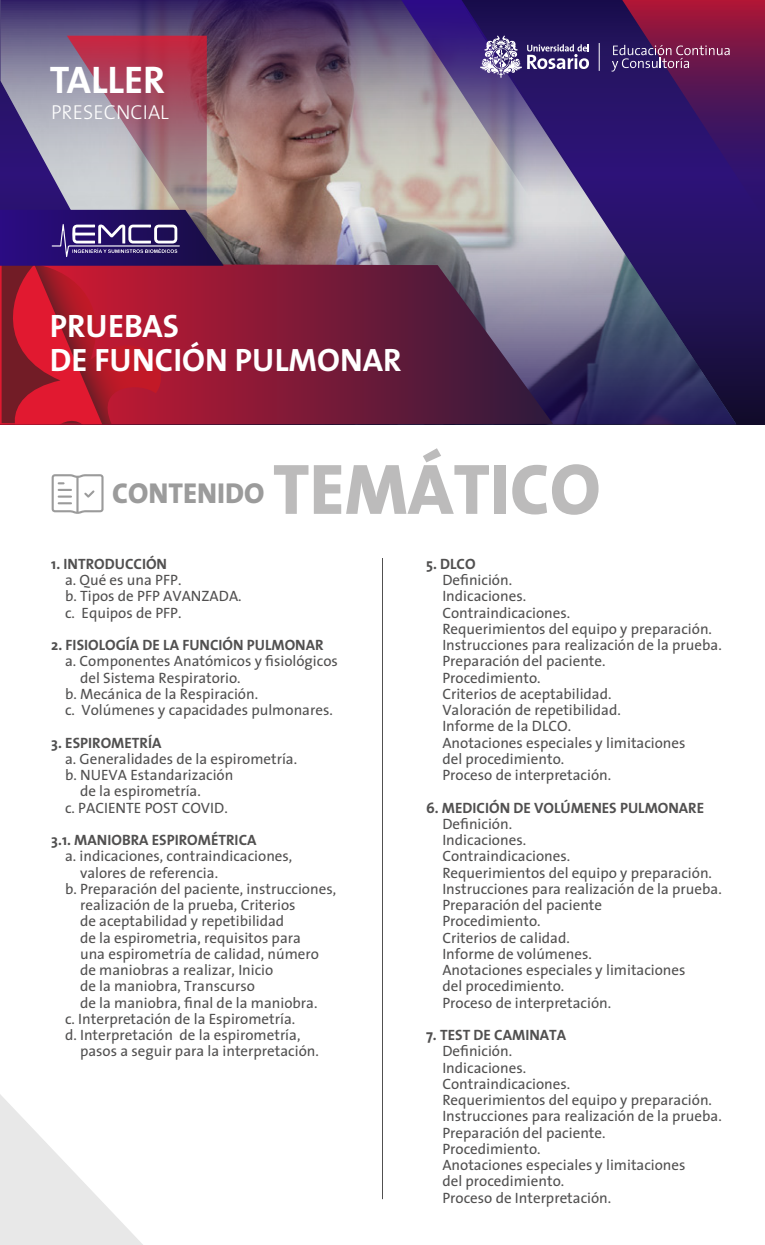
<style>
.page{position:relative;width:765px;height:1245px;background:#fff}
.page>*{position:absolute;margin:0;border:0;box-sizing:border-box;transform-origin:0 0}
.t1{font:800 72.12px "The Sans";color:#bcbbbb}
.t2{font:700 38.62px "The Sans";color:#fff}
.t3{font:700 32.5px/33.6px "The Sans";color:#fff}
.t4{font:800 28.88px "The Sans";color:#9b9b9b}
.t5{font:300 20.25px "The Sans";color:#fff}
.t6{font:15px/16.2px "The Sans";color:#515050}
.t7{font:700 15px "The Sans";color:#515050}
</style>
<div class="page">
<img style="left:1px;top:0;width:735px;height:424px">
<svg style="left:67px;top:36px;width:140px;height:174px;background:#af7c89"></svg>
<svg style="left:0;top:264px;width:553px;height:161px;background:#6a2d4b"></svg>
<svg style="left:401px;top:0;width:231px;height:263px;background:#7f7597"></svg>
<svg style="left:480px;top:35px;width:109px;height:43px;background:#61548c"></svg>
<svg style="left:612px;top:0;width:153px;height:220px;background:#4a1761"></svg>
<svg style="left:599px;top:43px;width:1px;height:28px"></svg>
<svg style="left:0;top:1094px;width:143px;height:151px"></svg>
<div style="left:224px;top:265px;width:34px;height:159px;background:#921936"></div>
<svg style="left:52px;top:474px;width:52px;height:40px"></svg>
<hr style="left:382px;top:558px;width:1px;height:641px;background:#515050">
<svg style="left:0;top:210px;width:224px;height:214px;background:#921e41"></svg>
<h2 class="t2" style="left:50px;top:48px;width:117px">TALLER</h2>
<h3 class="t5" style="left:51px;top:95px;width:119px">PRESECNCIAL</h3>
<h3 class="t3" style="left:50px;top:308px;width:353px">PRUEBAS<br>DE FUNCIÓN PULMONAR</h3>
<h3 class="t4" style="left:112px;top:469px;width:154px">CONTENIDO</h3>
<h1 class="t1" style="left:273px;top:429px;width:329px">TEMÁTICO</h1>
<p class="t7" style="left:51px;top:551px;width:117px">1. INTRODUCCIÓN</p>
<p class="t6" style="left:65px;top:571px;width:178px">a. Qué es una PFP.<br>b. Tipos de PFP AVANZADA. c. Equipos de PFP.</p>
<p class="t7" style="left:51px;top:632px;width:274px">2. FISIOLOGÍA DE LA FUNCIÓN PULMONAR</p>
<p class="t6" style="left:65px;top:653px;width:274px">a. Componentes Anatómicos y fisiológicos</p>
<p class="t6" style="left:80px;top:669px;width:162px">del Sistema Respiratorio.</p>
<p class="t6" style="left:65px;top:685px;width:195px">b. Mecánica de la Respiración.</p>
<p class="t6" style="left:65px;top:701px;width:269px">c. Volúmenes y capacidades pulmonares.</p>
<p class="t7" style="left:51px;top:730px;width:112px">3. ESPIROMETRÍA</p>
<p class="t6" style="left:65px;top:750px;width:234px">a. Generalidades de la espirometría.</p>
<p class="t6" style="left:65px;top:766px;width:170px">b. NUEVA Estandarización</p>
<p class="t6" style="left:80px;top:783px;width:122px">de la espirometría.</p>
<p class="t6" style="left:65px;top:799px;width:164px">c. PACIENTE POST COVID.</p>
<p class="t7" style="left:51px;top:827px;width:207px">3.1. MANIOBRA ESPIROMÉTRICA</p>
<p class="t6" style="left:65px;top:848px;width:229px">a. indicaciones, contraindicaciones,</p>
<p class="t6" style="left:80px;top:864px;width:140px">valores de referencia.</p>
<p class="t6" style="left:65px;top:880px;width:273px">b. Preparación del paciente, instrucciones,</p>
<p class="t6" style="left:80px;top:896px;width:217px">realización de la prueba, Criterios</p>
<p class="t6" style="left:80px;top:913px;width:206px">de aceptabilidad y repetibilidad</p>
<p class="t6" style="left:80px;top:929px;width:222px">de la espirometria, requisitos para</p>
<p class="t6" style="left:80px;top:945px;width:240px">una espirometría de calidad, número</p>
<p class="t6" style="left:80px;top:961px;width:195px">de maniobras a realizar, Inicio</p>
<p class="t6" style="left:80px;top:978px;width:177px">de la maniobra, Transcurso</p>
<p class="t6" style="left:80px;top:994px;width:239px">de la maniobra, final de la maniobra.</p>
<p class="t6" style="left:65px;top:1010px;width:232px">c. Interpretación de la Espirometría.</p>
<p class="t6" style="left:65px;top:1026px;width:237px">d. Interpretación de la espirometría,</p>
<p class="t6" style="left:80px;top:1043px;width:240px">pasos a seguir para la interpretación.</p>
<p class="t7" style="left:426px;top:551px;width:51px">5. DLCO</p>
<p class="t6" style="left:442px;top:571px;width:281px">Definición.<br>Indicaciones.<br>Contraindicaciones.<br>Requerimientos del equipo y preparación.<br>Instrucciones para realización de la prueba.<br>Preparación del paciente.<br>Procedimiento.<br>Criterios de aceptabilidad.<br>Valoración de repetibilidad.<br>Informe de la DLCO.<br>Anotaciones especiales y limitaciones<br>del procedimiento.<br>Proceso de interpretación.</p>
<p class="t7" style="left:426px;top:795px;width:280px">6. MEDICIÓN DE VOLÚMENES PULMONARE</p>
<p class="t6" style="left:442px;top:815px;width:281px">Definición.<br>Indicaciones.<br>Contraindicaciones.<br>Requerimientos del equipo y preparación.<br>Instrucciones para realización de la prueba.<br>Preparación del paciente<br>Procedimiento.<br>Criterios de calidad.<br>Informe de volúmenes.<br>Anotaciones especiales y limitaciones<br>del procedimiento.<br>Proceso de interpretación.</p>
<p class="t7" style="left:426px;top:1022px;width:142px">7. TEST DE CAMINATA</p>
<p class="t6" style="left:442px;top:1043px;width:281px">Definición.<br>Indicaciones.<br>Contraindicaciones.<br>Requerimientos del equipo y preparación.<br>Instrucciones para realización de la prueba.<br>Preparación del paciente.<br>Procedimiento.<br>Anotaciones especiales y limitaciones<br>del procedimiento.<br>Proceso de Interpretación.</p>
</div>
